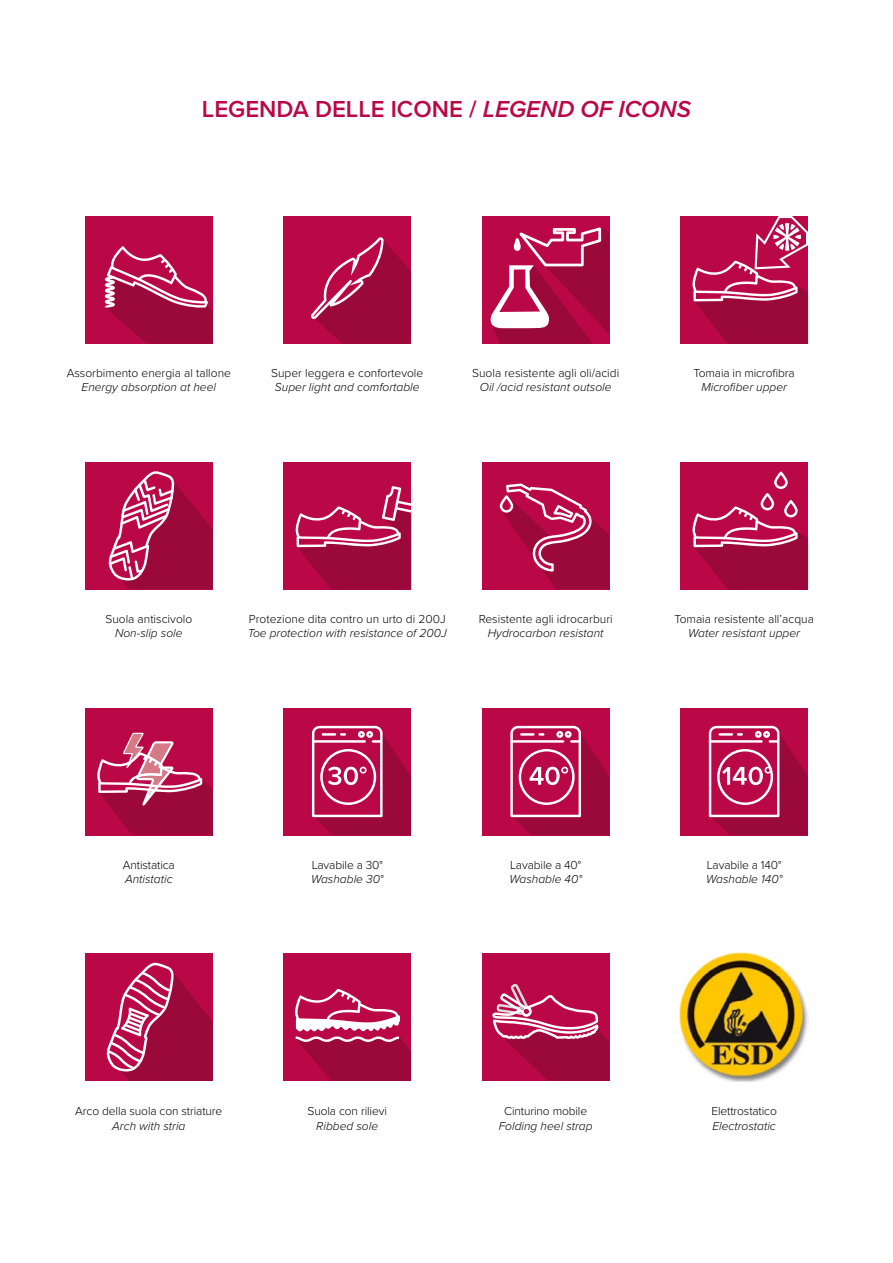
<style>
.page{position:relative;width:893px;height:1263px;background:#fff}
.page>*{position:absolute;margin:0;border:0;box-sizing:border-box;transform-origin:0 0}
.t1{font:600 24px "Proxima Nova";color:#b90845}
.t2{font:300 12px "Proxima Nova";color:#000}
.t3{font:italic 300 12px "Proxima Nova";color:#000}
.s1{font-style:italic}
</style>
<div class="page">
<div style="left:85px;top:953px;width:128px;height:128px;background:#b90845"></div>
<svg style="left:106px;top:963px;width:107px;height:118px"></svg>
<div style="left:283px;top:953px;width:128px;height:128px;background:#b90845"></div>
<svg style="left:295px;top:989px;width:116px;height:92px"></svg>
<div style="left:482px;top:953px;width:128px;height:128px;background:#b90845"></div>
<svg style="left:492px;top:984px;width:118px;height:97px"></svg>
<img style="left:680px;top:953px;width:128px;height:129px">
<div style="left:85px;top:708px;width:128px;height:127px;background:#b90845"></div>
<svg style="left:97px;top:733px;width:116px;height:102px"></svg>
<div style="left:283px;top:708px;width:128px;height:127px;background:#b90845"></div>
<svg style="left:312px;top:726px;width:99px;height:109px"></svg>
<div style="left:482px;top:708px;width:128px;height:127px;background:#b90845"></div>
<svg style="left:510px;top:726px;width:100px;height:109px"></svg>
<div style="left:680px;top:708px;width:128px;height:127px;background:#b90845"></div>
<svg style="left:709px;top:726px;width:99px;height:109px"></svg>
<div style="left:85px;top:216px;width:128px;height:127px;background:#b90845"></div>
<svg style="left:105px;top:246px;width:108px;height:97px"></svg>
<div style="left:283px;top:216px;width:128px;height:128px;background:#b90845"></div>
<svg style="left:311px;top:237px;width:100px;height:106px"></svg>
<div style="left:482px;top:216px;width:128px;height:128px;background:#b90845"></div>
<svg style="left:490px;top:227px;width:120px;height:117px"></svg>
<div style="left:680px;top:216px;width:128px;height:128px;background:#b90845"></div>
<svg style="left:692px;top:216px;width:117px;height:128px"></svg>
<div style="left:85px;top:462px;width:128px;height:127px;background:#b90845"></div>
<svg style="left:108px;top:471px;width:105px;height:118px"></svg>
<div style="left:283px;top:462px;width:128px;height:128px;background:#b90845"></div>
<svg style="left:295px;top:486px;width:116px;height:104px"></svg>
<div style="left:482px;top:462px;width:128px;height:127px;background:#b90845"></div>
<svg style="left:500px;top:483px;width:110px;height:106px"></svg>
<div style="left:680px;top:462px;width:128px;height:128px;background:#b90845"></div>
<svg style="left:692px;top:472px;width:116px;height:118px"></svg>
<h1 class="t1" style="left:202px;top:92px;width:491px">LEGENDA DELLE ICONE / <span class="s1">LEGEND OF ICONS</span></h1>
<p class="t2" style="left:67px;top:364px;width:166px">Assorbimento energia al tallone</p>
<p class="t3" style="left:82px;top:378px;width:136px">Energy absorption at heel</p>
<p class="t2" style="left:271px;top:364px;width:154px">Super leggera e confortevole</p>
<p class="t3" style="left:275px;top:378px;width:146px">Super light and comfortable</p>
<p class="t2" style="left:472px;top:364px;width:149px">Suola resistente agli oli/acidi</p>
<p class="t3" style="left:480px;top:378px;width:133px">Oil /acid resistant outsole</p>
<p class="t2" style="left:694px;top:364px;width:103px">Tomaia in microfibra</p>
<p class="t3" style="left:701px;top:378px;width:87px">Microfiber upper</p>
<p class="t2" style="left:105px;top:610px;width:88px">Suola antiscivolo</p>
<p class="t3" style="left:115px;top:624px;width:69px">Non-slip sole</p>
<p class="t2" style="left:249px;top:610px;width:198px">Protezione dita contro un urto di 200J</p>
<p class="t3" style="left:248px;top:624px;width:200px">Toe protection with resistance of 200J</p>
<p class="t2" style="left:479px;top:610px;width:136px">Resistente agli idrocarburi</p>
<p class="t3" style="left:488px;top:624px;width:117px">Hydrocarbon resistant</p>
<p class="t2" style="left:674px;top:610px;width:141px">Tomaia resistente all’acqua</p>
<p class="t3" style="left:688px;top:624px;width:113px">Water resistant upper</p>
<p class="t2" style="left:123px;top:856px;width:54px">Antistatica</p>
<p class="t3" style="left:125px;top:870px;width:49px">Antistatic</p>
<p class="t2" style="left:312px;top:856px;width:73px">Lavabile a 30°</p>
<p class="t3" style="left:311px;top:870px;width:74px">Washable 30°</p>
<p class="t2" style="left:510px;top:856px;width:72px">Lavabile a 40°</p>
<p class="t3" style="left:510px;top:870px;width:74px">Washable 40°</p>
<p class="t2" style="left:707px;top:856px;width:76px">Lavabile a 140°</p>
<p class="t3" style="left:706px;top:870px;width:77px">Washable 140°</p>
<p class="t2" style="left:75px;top:1102px;width:149px">Arco della suola con striature</p>
<p class="t3" style="left:112px;top:1116px;width:75px">Arch with stria</p>
<p class="t2" style="left:308px;top:1102px;width:81px">Suola con rilievi</p>
<p class="t3" style="left:316px;top:1116px;width:63px">Ribbed sole</p>
<p class="t2" style="left:504px;top:1102px;width:85px">Cinturino mobile</p>
<p class="t3" style="left:499px;top:1116px;width:95px">Folding heel strap</p>
<p class="t2" style="left:711px;top:1102px;width:67px">Elettrostatico</p>
<p class="t3" style="left:712px;top:1116px;width:65px">Electrostatic</p>
</div>
